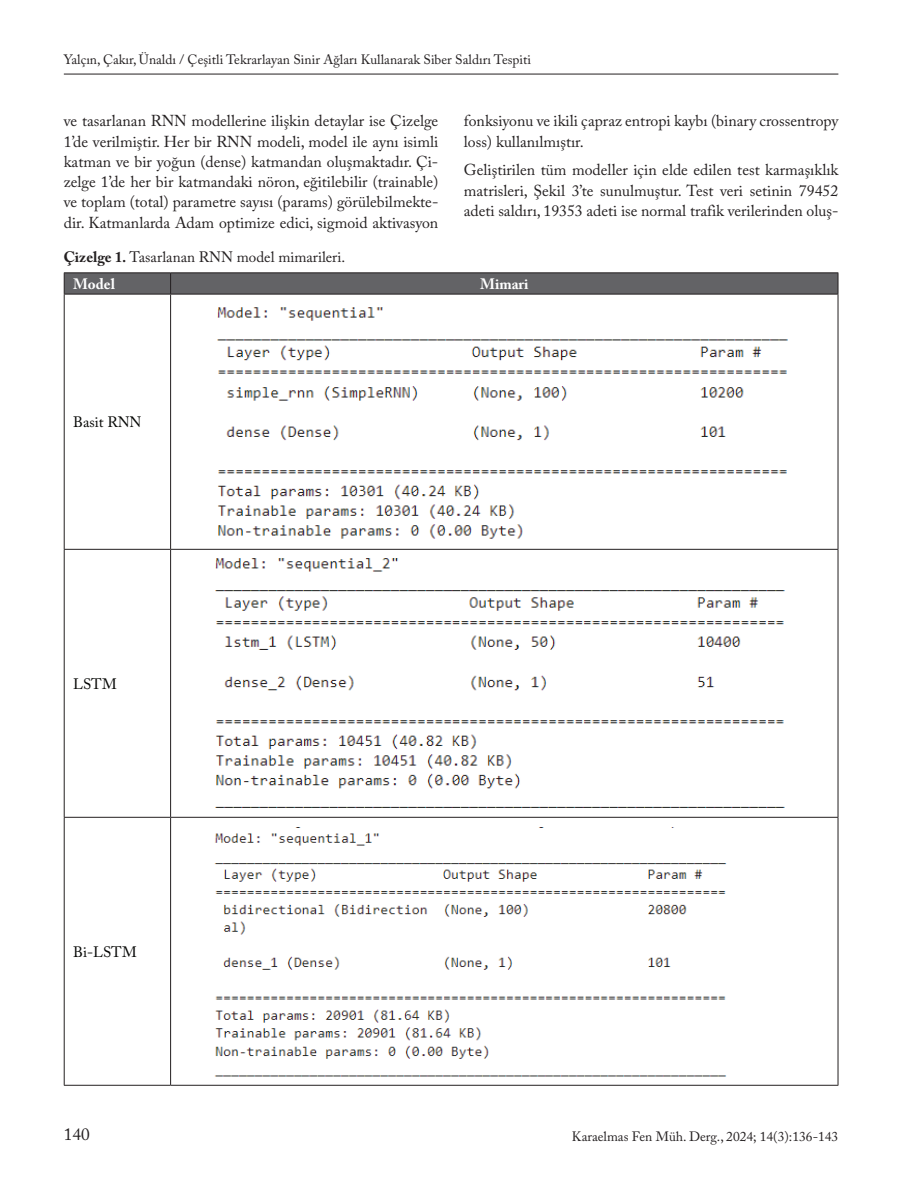
<style>
.page{position:relative;width:915px;height:1191px;background:#fff}
.page>*{position:absolute;margin:0;border:0;box-sizing:border-box;transform-origin:0 0}
.t1{font:17.25px "Adobe Caslon Pro";color:#231f20}
.t2{font:15.75px/20.2px "Adobe Caslon Pro";color:#231f20;text-align:justify}
.t3{font:15px/26.7px "Adobe Caslon Pro";color:#231f20}
.t4{font:15px "Adobe Caslon Pro";color:#040503}
.t5{font:700 15px "Adobe Caslon Pro";color:#fff}
.t6{font:13.5px "Adobe Caslon Pro";color:#231f20}
.s1{font-weight:700}
.s2{font-weight:700;color:#fff}
</style>
<div class="page">
<hr style="left:64px;top:74px;width:774px;height:1px;background:#231f20">
<hr style="left:64px;top:272px;width:106px;height:1px;background:#231f20">
<hr style="left:170px;top:272px;width:668px;height:1px;background:#231f20">
<svg style="left:64px;top:273px;width:774px;height:21px;background:#606063"></svg>
<hr style="left:64px;top:294px;width:106px;height:1px;background:#231f20">
<hr style="left:64px;top:294px;width:1px;height:255px;background:#231f20">
<hr style="left:170px;top:294px;width:668px;height:1px;background:#231f20">
<hr style="left:170px;top:294px;width:1px;height:255px;background:#231f20">
<hr style="left:837px;top:294px;width:1px;height:255px;background:#231f20">
<hr style="left:64px;top:549px;width:106px;height:1px;background:#231f20">
<hr style="left:64px;top:549px;width:1px;height:268px;background:#231f20">
<hr style="left:170px;top:549px;width:668px;height:1px;background:#231f20">
<hr style="left:170px;top:549px;width:1px;height:268px;background:#231f20">
<hr style="left:837px;top:549px;width:1px;height:268px;background:#231f20">
<hr style="left:64px;top:817px;width:106px;height:1px;background:#231f20">
<hr style="left:64px;top:817px;width:1px;height:267px;background:#231f20">
<hr style="left:170px;top:817px;width:668px;height:1px;background:#231f20">
<hr style="left:170px;top:817px;width:1px;height:267px;background:#231f20">
<hr style="left:837px;top:817px;width:1px;height:267px;background:#231f20">
<hr style="left:64px;top:1084px;width:106px;height:1px;background:#231f20">
<hr style="left:170px;top:1084px;width:668px;height:1px;background:#231f20">
<img style="left:217px;top:307px;width:571px;height:232px">
<img style="left:215px;top:558px;width:570px;height:250px">
<img style="left:214px;top:827px;width:513px;height:250px">
<p class="t6" style="left:64px;top:51px;width:468px">Yalçın, Çakır, Ünaldı / Çeşitli Tekrarlayan Sinir Ağları Kullanarak Siber Saldırı Tespiti</p>
<p class="t2" style="left:64px;top:111px;width:376px">ve tasarlanan RNN modellerine ilişkin detaylar ise Çizelge 1’de verilmiştir. Her bir RNN modeli, model ile aynı isimli katman ve bir yoğun (dense) katmandan oluşmaktadır. Çi&shy;zelge 1’de her bir katmandaki nöron, eğitilebilir (trainable) ve toplam (total) parametre sayısı (params) görülebilmekte&shy;dir. Katmanlarda Adam optimize edici, sigmoid aktivasyon</p>
<p class="t3" style="left:73px;top:244px;width:273px;text-indent:-9px"><span class="s1">Çizelge 1.</span> Tasarlanan RNN model mimarileri.<br><span class="s2">Model</span></p>
<p class="t2" style="left:463px;top:111px;width:376px">fonksiyonu ve ikili çapraz entropi kaybı (binary crossentropy loss) kullanılmıştır.</p>
<p class="t2" style="left:463px;top:160px;width:376px">Geliştirilen tüm modeller için elde edilen test karmaşıklık matrisleri, Şekil 3’te sunulmuştur. Test veri setinin 79452 adeti saldırı, 19353 adeti ise normal trafik verilerinden oluş-</p>
<p class="t5" style="left:480px;top:275px;width:50px">Mimari</p>
<p class="t4" style="left:73px;top:413px;width:70px">Basit RNN</p>
<p class="t4" style="left:73px;top:675px;width:45px">LSTM</p>
<p class="t4" style="left:73px;top:942px;width:65px">Bi-LSTM</p>
<p class="t1" style="left:64px;top:1123px;width:27px">140</p>
<p class="t6" style="left:571px;top:1128px;width:268px">Karaelmas Fen Müh. Derg., 2024; 14(3):136-143</p>
</div>
